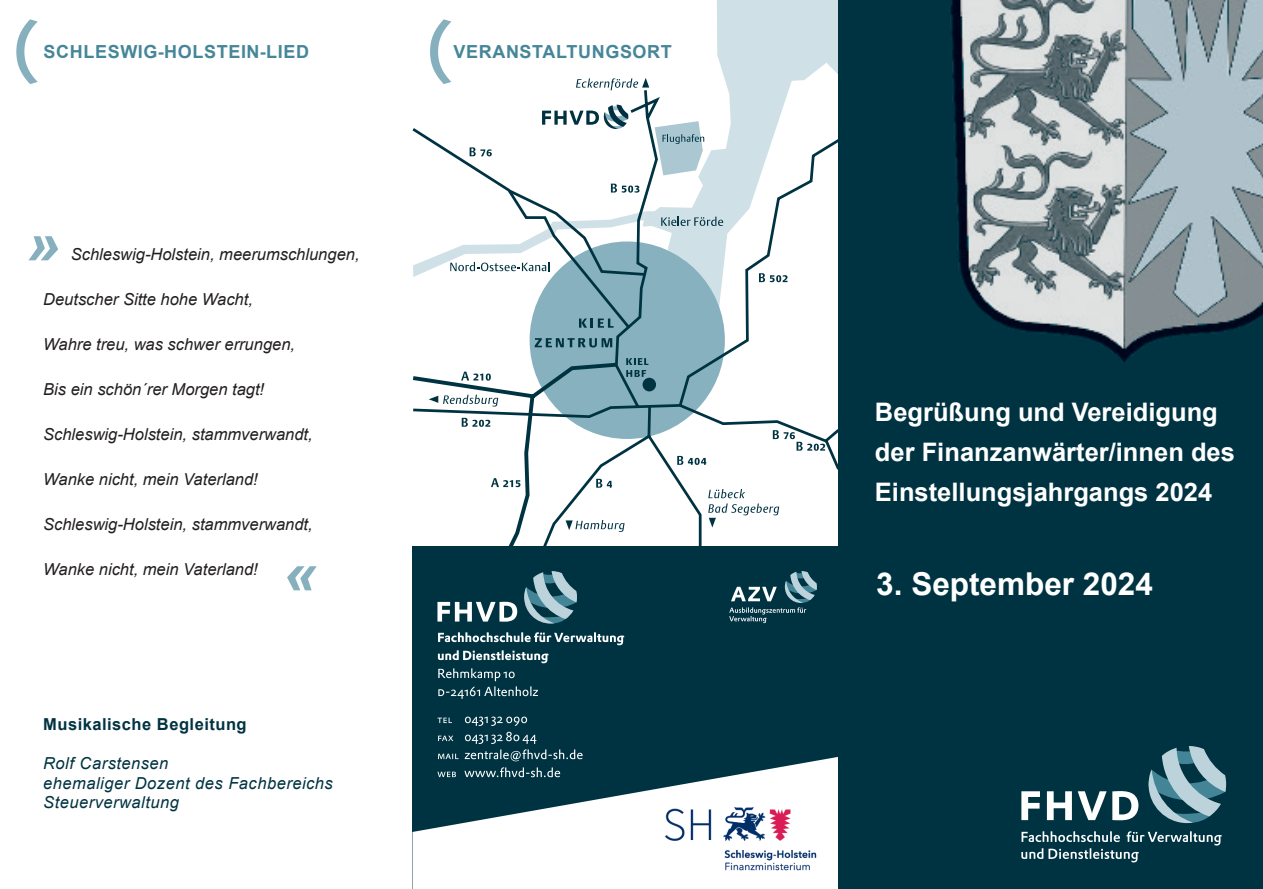
<style>
.page{position:relative;width:1263px;height:889px;background:#fff}
.page>*{position:absolute;margin:0;border:0;box-sizing:border-box;transform-origin:0 0}
.t1{font:700 31.5px "Arial";color:#fff}
.t2{font:700 25.5px "Arial";color:#fff}
.t3{font:700 18px "Arial";letter-spacing:.035em;color:#458698}
.t4{font:italic 16.5px "Arial";color:#231f20}
.Absatzformat_4{font:italic 16.5px/19.5px "Arial";letter-spacing:.03em;color:#003342}
.Absatzformat_4-2{font:700 16.5px "Arial";letter-spacing:.03em;color:#003342}
</style>
<div class="page">
<svg style="left:717px;top:0;width:121px;height:87px;background:#d3e2e8"></svg>
<svg style="left:412px;top:87px;width:426px;height:460px"></svg>
<svg style="left:576px;top:78px;width:73px;height:12px"></svg>
<svg style="left:655px;top:121px;width:49px;height:54px"></svg>
<svg style="left:759px;top:273px;width:28px;height:9px"></svg>
<svg style="left:661px;top:217px;width:62px;height:9px"></svg>
<svg style="left:611px;top:184px;width:28px;height:9px"></svg>
<svg style="left:470px;top:147px;width:22px;height:9px"></svg>
<svg style="left:413px;top:211px;width:232px;height:66px"></svg>
<svg style="left:461px;top:371px;width:30px;height:9px"></svg>
<svg style="left:491px;top:478px;width:29px;height:9px"></svg>
<svg style="left:462px;top:418px;width:28px;height:9px"></svg>
<svg style="left:596px;top:479px;width:16px;height:9px"></svg>
<svg style="left:677px;top:456px;width:29px;height:9px"></svg>
<svg style="left:773px;top:430px;width:52px;height:21px"></svg>
<div style="left:642px;top:378px;width:14px;height:13px;background:#003342;border-radius:50%"></div>
<svg style="left:626px;top:358px;width:22px;height:19px"></svg>
<svg style="left:429px;top:395px;width:69px;height:11px"></svg>
<svg style="left:566px;top:520px;width:59px;height:12px"></svg>
<svg style="left:708px;top:489px;width:71px;height:38px"></svg>
<svg style="left:535px;top:338px;width:77px;height:9px"></svg>
<svg style="left:579px;top:318px;width:34px;height:10px"></svg>
<svg style="left:542px;top:105px;width:86px;height:24px"></svg>
<div style="left:412px;top:547px;width:428px;height:342px;background:#003342"></div>
<svg style="left:412px;top:757px;width:426px;height:132px;fill:#fff"></svg>
<div style="left:838px;top:0;width:425px;height:889px;background:#003342"></div>
<svg style="left:1148px;top:746px;width:78px;height:78px"></svg>
<svg style="left:1021px;top:831px;width:201px;height:31px"></svg>
<svg style="left:1021px;top:791px;width:117px;height:29px"></svg>
<svg style="left:524px;top:571px;width:53px;height:53px"></svg>
<svg style="left:437px;top:602px;width:80px;height:19px"></svg>
<svg style="left:430px;top:19px;width:21px;height:65px"></svg>
<svg style="left:437px;top:767px;width:123px;height:10px"></svg>
<svg style="left:437px;top:716px;width:146px;height:45px"></svg>
<svg style="left:438px;top:632px;width:186px;height:67px"></svg>
<svg style="left:729px;top:571px;width:88px;height:52px"></svg>
<svg style="left:16px;top:19px;width:22px;height:65px"></svg>
<svg style="left:29px;top:236px;width:29px;height:24px"></svg>
<svg style="left:287px;top:566px;width:30px;height:24px"></svg>
<img style="left:657px;top:796px;width:174px;height:88px">
<img style="left:951px;top:0;width:312px;height:362px">
<p class="t3" style="left:44px;top:39px;width:267px">SCHLESWIG-HOLSTEIN-LIED</p>
<p class="t3" style="left:453px;top:39px;width:220px">VERANSTALTUNGSORT</p>
<p class="t4" style="left:71px;top:244px;width:290px">Schleswig-Holstein, meerumschlungen,</p>
<p class="t4" style="left:43px;top:289px;width:211px">Deutscher Sitte hohe Wacht,</p>
<p class="t4" style="left:43px;top:334px;width:253px">Wahre treu, was schwer errungen,</p>
<p class="t4" style="left:43px;top:379px;width:223px">Bis ein schön´rer Morgen tagt!</p>
<p class="t4" style="left:43px;top:424px;width:271px">Schleswig-Holstein, stammverwandt,</p>
<p class="t4" style="left:43px;top:469px;width:216px">Wanke nicht, mein Vaterland!</p>
<p class="t4" style="left:43px;top:514px;width:271px">Schleswig-Holstein, stammverwandt,</p>
<p class="t4" style="left:43px;top:559px;width:216px">Wanke nicht, mein Vaterland!</p>
<p class="Absatzformat_4-2" style="left:43px;top:712px;width:205px">Musikalische Begleitung</p>
<p class="Absatzformat_4" style="left:43px;top:753px;width:127px">Rolf Carstensen</p>
<p class="Absatzformat_4" style="left:43px;top:773px;width:291px">ehemaliger Dozent des Fachbereichs<br>Steuerverwaltung</p>
<p class="t2" style="left:875px;top:394px;width:344px">Begrüßung und Vereidigung</p>
<p class="t2" style="left:875px;top:434px;width:361px">der Finanzanwärter/innen des</p>
<p class="t2" style="left:875px;top:474px;width:339px">Einstellungsjahrgangs 2024</p>
<p class="t1" style="left:876px;top:562px;width:278px">3. September 2024</p>
</div>
